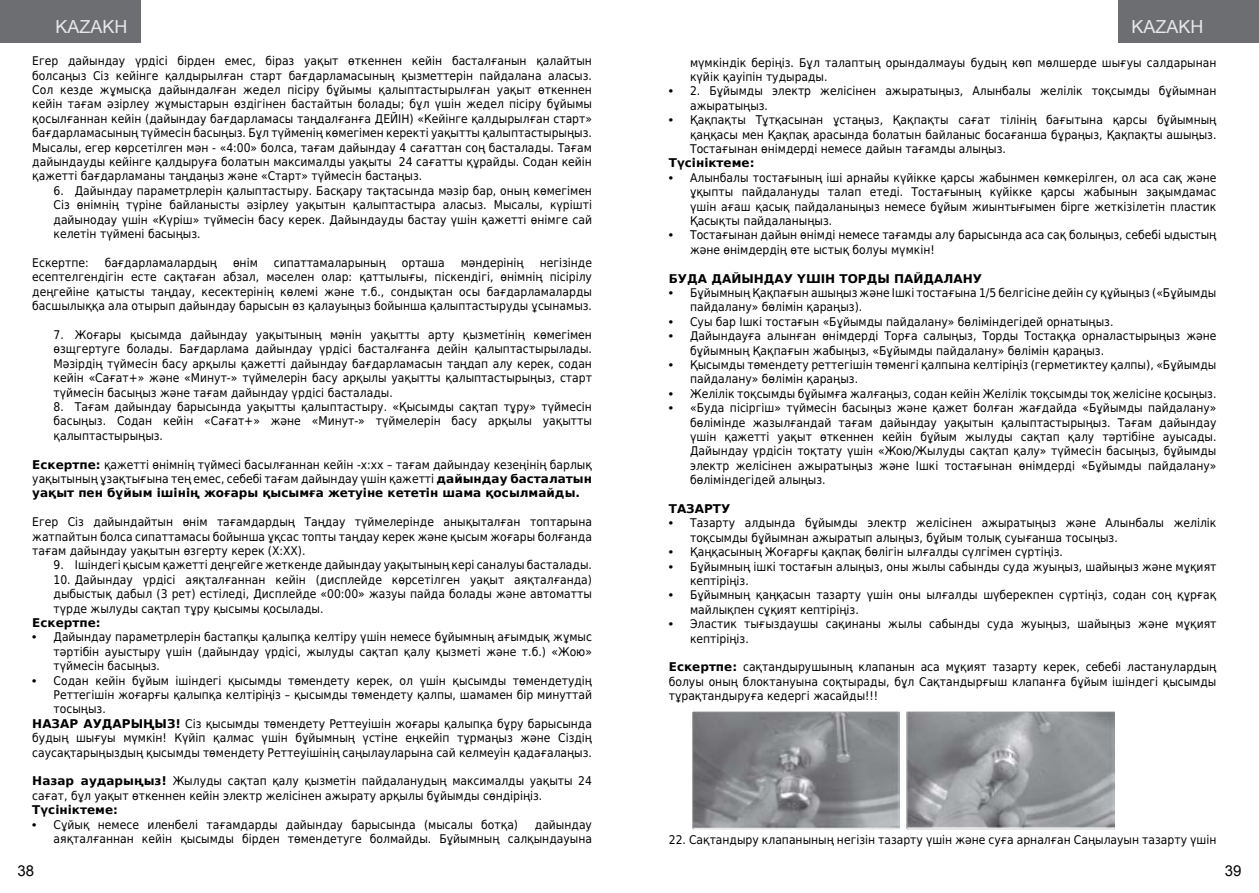
<style>
.page{position:relative;width:1259px;height:893px;background:#fff}
.page>*{position:absolute;margin:0;border:0;box-sizing:border-box;transform-origin:0 0}
.t1{font:18px "Arial";color:#e6e7e8}
.t2{font:15px "Arial";color:#000}
.t3{font:12px/14.4px "DejaVu Sans Condensed";color:#000;text-align:justify}
.t4{font:700 12px "DejaVu Sans";color:#000}
.s1{font-family:"DejaVu Sans";font-weight:700}
.s2{font-family:"Arial";font-weight:700}
</style>
<div class="page">
<div style="left:0;top:0;width:140px;height:43px;background:#6d6e71"></div>
<div style="left:1118px;top:0;width:141px;height:43px;background:#6d6e71"></div>
<img style="left:693px;top:711px;width:206px;height:118px">
<img style="left:906px;top:711px;width:208px;height:118px">
<h1 class="t1" style="left:56px;top:14px;width:74px">KAZAKH</h1>
<h1 class="t1" style="left:1131px;top:14px;width:74px">KAZAKH</h1>
<p class="t3" style="left:32px;top:54px;width:561px">Егер дайындау үрдісі бірден емес, біраз уақыт өткеннен кейін басталғанын қалайтын болсаңыз Сіз кейінге қалдырылған старт бағдарламасының қызметтерін пайдалана аласыз.<br>Сол кезде жұмысқа дайындалған жедел пісіру бұйымы қалыптастырылған уақыт өткеннен кейін тағам әзірлеу жұмыстарын өздігінен бастайтын болады; бұл үшін жедел пісіру бұйымы қосылғаннан кейін (дайындау бағдарламасы таңдалғанға ДЕЙІН) «Кейінге қалдырылған старт» бағдарламасының түймесін басыңыз. Бұл түйменің көмегімен керекті уақытты қалыптастырыңыз.<br>Мысалы, егер көрсетілген мән - «4:00» болса, тағам дайындау 4 сағаттан соң басталады. Тағам дайындауды кейінге қалдыруға болатын максималды уақыты 24 сағатты құрайды. Содан кейін қажетті бағдарламаны таңдаңыз және «Старт» түймесін бастаңыз.</p>
<p class="t3" style="left:54px;top:183px;width:540px">6. Дайындау параметрлерін қалыптастыру. Басқару тақтасында мәзір бар, оның көмегімен Сіз өнімнің түріне байланысты әзірлеу уақытын қалыптастыра аласыз. Мысалы, күрішті дайынодау үшін «Күріш» түймесін басу керек. Дайындауды бастау үшін қажетті өнімге сай келетін түймені басыңыз.</p>
<p class="t3" style="left:32px;top:255px;width:58px">Ескертпе:</p>
<p class="t3" style="left:105px;top:255px;width:114px">бағдарламалардың</p>
<p class="t3" style="left:233px;top:255px;width:26px">өнім</p>
<p class="t3" style="left:274px;top:255px;width:114px">сипаттамаларының</p>
<p class="t3" style="left:402px;top:255px;width:44px">орташа</p>
<p class="t3" style="left:461px;top:255px;width:65px">мәндерінің</p>
<p class="t3" style="left:32px;top:255px;width:561px;text-indent:507px">негізінде есептелгендігін есте сақтаған абзал, мәселен олар: қаттылығы, піскендігі, өнімнің пісірілу деңгейіне қатысты таңдау, кесектерінің көлемі және т.б., сондықтан осы бағдарламаларды басшылыққа ала отырып дайындау барысын өз қалауыңыз бойынша қалыптастыруды ұсынамыз.</p>
<p class="t3" style="left:54px;top:327px;width:540px">7. Жоғары қысымда дайындау уақытының мәнін уақытты арту қызметінің көмегімен өзщгертуге болады. Бағдарлама дайындау үрдісі басталғанға дейін қалыптастырылады.<br>Мәзірдің түймесін басу арқылы қажетті дайындау бағдарламасын таңдап алу керек, содан кейін «Сағат+» және «Минут-» түймелерін басу арқылы уақытты қалыптастырыңыз, старт түймесін басыңыз және тағам дайындау үрдісі басталады.</p>
<p class="t3" style="left:54px;top:399px;width:540px">8. Тағам дайындау барысында уақытты қалыптастыру. «Қысымды сақтап тұру» түймесін басыңыз. Содан кейін «Сағат+» және «Минут-» түймелерін басу арқылы уақытты қалыптастырыңыз.</p>
<p class="t3" style="left:32px;top:457px;width:561px"><span class="s1">Ескертпе:</span> қажетті өнімнің түймесі басылғаннан кейін -х:хх – тағам дайындау кезеңінің барлық уақытының ұзақтығына тең емес, себебі тағам дайындау үшін қажетті <span class="s1">дайындау басталатын</span></p>
<p class="t4" style="left:32px;top:483px;width:549px">уақыт пен бұйым ішінің жоғары қысымға жетуіне кететін шама қосылмайды.</p>
<p class="t3" style="left:32px;top:514px;width:561px">Егер Сіз дайындайтын өнім тағамдардың Таңдау түймелерінде анықыталған топтарына жатпайтын болса сипаттамасы бойынша ұқсас топты таңдау керек және қысым жоғары болғанда тағам дайындау уақытын өзгерту керек (Х:ХХ).</p>
<p class="t3" style="left:54px;top:558px;width:540px">9. Ішіндегі қысым қажетті деңгейге жеткенде дайындау уақытының кері саналуы басталады.</p>
<p class="t3" style="left:54px;top:572px;width:540px">10. Дайындау үрдісі аяқталғаннан кейін (дисплейде көрсетілген уақыт аяқталғанда) дыбыстық дабыл (3 рет) естіледі, Дисплейде «00:00» жазуы пайда болады және автоматты түрде жылуды сақтап тұру қысымы қосылады.</p>
<p class="t4" style="left:32px;top:613px;width:70px">Ескертпе:</p>
<p class="t3" style="left:54px;top:630px;width:540px;text-indent:-21px"><span class="s2">•</span> Дайындау параметрлерін бастапқы қалыпқа келтіру үшін немесе бұйымның ағымдық жұмыс тәртібін ауыстыру үшін (дайындау үрдісі, жылуды сақтап қалу қызметі және т.б.) «Жою» түймесін басыңыз.</p>
<p class="t3" style="left:32px;top:673px;width:561px"><span class="s2">•</span> Содан кейін бұйым ішіндегі қысымды төмендету керек, ол үшін қысымды төмендетудің</p>
<p class="t3" style="left:54px;top:687px;width:540px">Реттегішін жоғарғы қалыпқа келтіріңіз – қысымды төмендету қалпы, шамамен бір минуттай</p>
<p class="t3" style="left:54px;top:702px;width:54px">тосыңыз.</p>
<p class="t3" style="left:32px;top:716px;width:561px"><span class="s1">НАЗАР АУДАРЫҢЫЗ!</span> Сіз қысымды төмендету Реттеуішін жоғары қалыпқа бұру барысында</p>
<p class="t3" style="left:32px;top:730px;width:561px">будың шығуы мүмкін! Күйіп қалмас үшін бұйымның үстіне еңкейіп тұрмаңыз және Сіздің</p>
<p class="t3" style="left:32px;top:745px;width:561px">саусақтарыңыздың қысымды төмендету Реттеуішінің саңылауларына сай келмеуін қадағалаңыз.</p>
<p class="t3" style="left:32px;top:774px;width:561px"><span class="s1">Назар аударыңыз!</span> Жылуды сақтап қалу қызметін пайдаланудың максималды уақыты 24 сағат, бұл уақыт өткеннен кейін электр желісінен ажырату арқылы бұйымды сөндіріңіз.</p>
<p class="t4" style="left:32px;top:800px;width:87px">Түсініктеме:</p>
<p class="t3" style="left:32px;top:817px;width:487px"><span class="s2">•</span> Сұйық немесе иленбелі тағамдарды дайындау барысында (мысалы ботқа)</p>
<p class="t3" style="left:54px;top:817px;width:540px;text-align:right">дайындау<br>аяқталғаннан кейін қысымды бірден төмендетуге болмайды. Бұйымның салқындауына</p>
<p class="t3" style="left:690px;top:55px;width:528px">мүмкіндік беріңіз. Бұл талаптың орындалмауы будың көп мөлшерде шығуы салдарынан күйік қауіпін тудырады.</p>
<p class="t3" style="left:690px;top:84px;width:528px;text-indent:-21px"><span class="s2">•</span> 2. Бұйымды электр желісінен ажыратыңыз, Алынбалы желілік тоқсымды бұйымнан ажыратыңыз.</p>
<p class="t3" style="left:690px;top:112px;width:528px;text-indent:-21px"><span class="s2">•</span> Қақпақты Тұтқасынан ұстаңыз, Қақпақты сағат тілінің бағытына қарсы бұйымның қаңқасы мен Қақпақ арасында болатын байланыс босағанша бұраңыз, Қақпақты ашыңыз.<br>Тостағынан өнімдерді немесе дайын тағамды алыңыз.</p>
<p class="t4" style="left:669px;top:153px;width:87px">Түсініктеме:</p>
<p class="t3" style="left:690px;top:170px;width:528px;text-indent:-21px"><span class="s2">•</span> Алынбалы тостағының іші арнайы күйікке қарсы жабынмен көмкерілген, ол аса сақ және ұқыпты пайдалануды талап етеді. Тостағының күйікке қарсы жабынын зақымдамас үшін ағаш қасық пайдаланыңыз немесе бұйым жиынтығымен бірге жеткізілетін пластик Қасықты пайдаланыңыз.</p>
<p class="t3" style="left:690px;top:228px;width:528px;text-indent:-21px"><span class="s2">•</span> Тостағынан дайын өнімді немесе тағамды алу барысында аса сақ болыңыз, себебі ыдыстың және өнімдердің өте ыстық болуы мүмкін!</p>
<p class="t4" style="left:669px;top:268px;width:315px">БУДА ДАЙЫНДАУ ҮШІН ТОРДЫ ПАЙДАЛАНУ</p>
<p class="t3" style="left:690px;top:285px;width:528px;text-indent:-21px"><span class="s2">•</span> Бұйымның Қақпағын ашыңыз және Ішкі тостағына 1/5 белгісіне дейін су құйыңыз («Бұйымды пайдалану» бөлімін қараңыз).</p>
<p class="t3" style="left:669px;top:314px;width:446px"><span class="s2">•</span> Суы бар Ішкі тостағын «Бұйымды пайдалану» бөліміндегідей орнатыңыз.</p>
<p class="t3" style="left:690px;top:328px;width:528px;text-indent:-21px"><span class="s2">•</span> Дайындауға алынған өнімдерді Торға салыңыз, Торды Тостаққа орналастырыңыз және бұйымның Қақпағын жабыңыз, «Бұйымды пайдалану» бөлімін қараңыз.</p>
<p class="t3" style="left:690px;top:357px;width:528px;text-indent:-21px"><span class="s2">•</span> Қысымды төмендету реттегішін төменгі қалпына келтіріңіз (герметиктеу қалпы), «Бұйымды пайдалану» бөлімін қараңыз.</p>
<p class="t3" style="left:669px;top:386px;width:549px"><span class="s2">•</span> Желілік тоқсымды бұйымға жалғаңыз, содан кейін Желілік тоқсымды тоқ желісіне қосыңыз.</p>
<p class="t3" style="left:690px;top:400px;width:528px;text-indent:-21px"><span class="s2">•</span> «Буда пісіргіш» түймесін басыңыз және қажет болған жағдайда «Бұйымды пайдалану» бөлімінде жазылғандай тағам дайындау уақытын қалыптастырыңыз. Тағам дайындау үшін қажетті уақыт өткеннен кейін бұйым жылуды сақтап қалу тәртібіне ауысады.<br>Дайындау үрдісін тоқтату үшін «Жою/Жылуды сақтап қалу» түймесін басыңыз, бұйымды электр желісінен ажыратыңыз және Ішкі тостағынан өнімдерді «Бұйымды пайдалану» бөліміндегідей алыңыз.</p>
<p class="t4" style="left:669px;top:499px;width:63px">ТАЗАРТУ</p>
<p class="t3" style="left:690px;top:516px;width:528px;text-indent:-21px"><span class="s2">•</span> Тазарту алдында бұйымды электр желісінен ажыратыңыз және Алынбалы желілік тоқсымды бұйымнан ажыратып алыңыз, бұйым толық суығанша тосыңыз.</p>
<p class="t3" style="left:669px;top:544px;width:396px"><span class="s2">•</span> Қаңқасының Жоғарғы қақпақ бөлігін ылғалды сүлгімен сүртіңіз.</p>
<p class="t3" style="left:690px;top:559px;width:528px;text-indent:-21px"><span class="s2">•</span> Бұйымның ішкі тостағын алыңыз, оны жылы сабынды суда жуыңыз, шайыңыз және мұқият кептіріңіз.</p>
<p class="t3" style="left:690px;top:588px;width:528px;text-indent:-21px"><span class="s2">•</span> Бұйымның қаңқасын тазарту үшін оны ылғалды шүберекпен сүртіңіз, содан соң құрғақ майлықпен сұқият кептіріңіз.</p>
<p class="t3" style="left:690px;top:616px;width:528px;text-indent:-21px"><span class="s2">•</span> Эластик тығыздаушы сақинаны жылы сабынды суда жуыңыз, шайыңыз және мұқият кептіріңіз.</p>
<p class="t3" style="left:669px;top:660px;width:549px"><span class="s1">Ескертпе:</span> сақтандырушының клапанын аса мұқият тазарту керек, себебі ластанулардың болуы оның блоктануына соқтырады, бұл Сақтандырғыш клапанға бұйым ішіндегі қысымды тұрақтандыруға кедергі жасайды!!!</p>
<p class="t3" style="left:669px;top:832px;width:549px">22. Сақтандыру клапанының негізін тазарту үшін және суға арналған Саңылауын тазарту үшін</p>
<p class="t2" style="left:17px;top:861px;width:18px">38</p>
<p class="t2" style="left:1225px;top:861px;width:18px">39</p>
</div>
